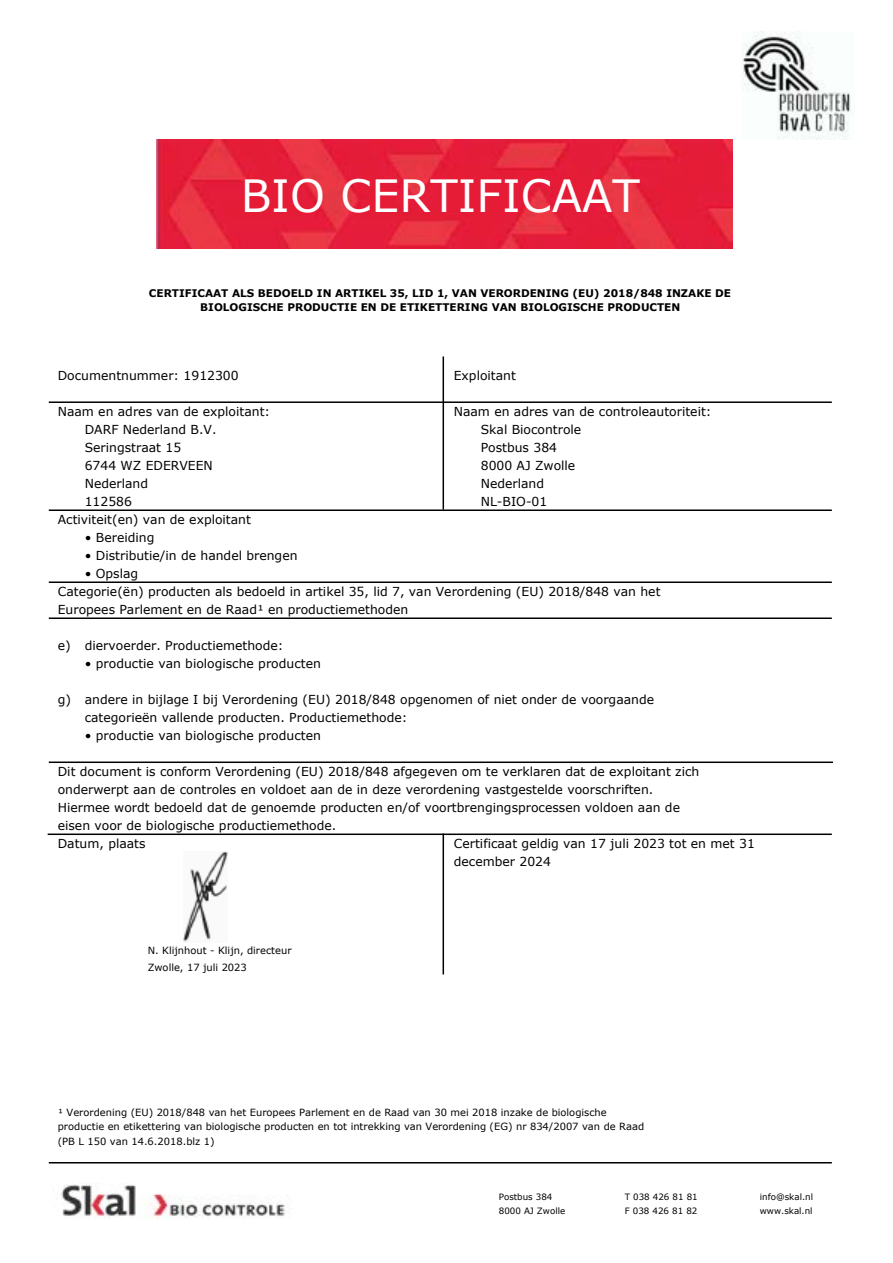
<style>
.page{position:relative;width:893px;height:1263px;background:#fff}
.page>*{position:absolute;margin:0;border:0;box-sizing:border-box;transform-origin:0 0}
.t1{font:44.4px "Verdana";color:#fff}
.t2{font:12.3px/18px "Verdana";color:#000}
.t3{font:700 10.5px/14.7px "Verdana";color:#000;text-align:center}
.t4{font:9.9px/14.5px "Verdana";color:#000}
.t5{font:8.7px/13.5px "Verdana";color:#000}
</style>
<div class="page">
<hr style="left:443px;top:356px;width:1px;height:153px;background:#000">
<hr style="left:49px;top:401px;width:783px;height:2px;background:#000">
<hr style="left:49px;top:509px;width:783px;height:2px;background:#000">
<hr style="left:49px;top:581px;width:783px;height:2px;background:#000">
<hr style="left:49px;top:617px;width:783px;height:2px;background:#000">
<hr style="left:49px;top:761px;width:784px;height:2px;background:#000">
<hr style="left:48px;top:833px;width:784px;height:2px;background:#000">
<hr style="left:443px;top:833px;width:1px;height:141px;background:#000">
<hr style="left:49px;top:1162px;width:783px;height:1px;background:#000">
<img style="left:742px;top:31px;width:109px;height:108px">
<img style="left:157px;top:139px;width:576px;height:109px">
<img style="left:184px;top:851px;width:43px;height:91px">
<img style="left:61px;top:1184px;width:224px;height:35px">
<h1 class="t1" style="left:241px;top:166px;width:400px">BIO CERTIFICAAT</h1>
<p class="t3" style="left:149px;top:285px;width:584px">CERTIFICAAT ALS BEDOELD IN ARTIKEL 35, LID 1, VAN VERORDENING (EU) 2018/848 INZAKE DE<br>BIOLOGISCHE PRODUCTIE EN DE ETIKETTERING VAN BIOLOGISCHE PRODUCTEN</p>
<p class="t2" style="left:58px;top:366px;width:182px">Documentnummer: 1912300</p>
<p class="t2" style="left:454px;top:366px;width:64px">Exploitant</p>
<p class="t2" style="left:58px;top:402px;width:214px">Naam en adres van de exploitant:</p>
<p class="t2" style="left:481px;top:402px;width:232px;text-indent:-27px">Naam en adres van de controleautoriteit:<br>Skal Biocontrole<br>Postbus 384<br>8000 AJ Zwolle<br>Nederland<br>NL-BIO-01</p>
<p class="t2" style="left:85px;top:420px;width:133px">DARF Nederland B.V.<br>Seringstraat 15<br>6744 WZ EDERVEEN<br>Nederland<br>112586</p>
<p class="t2" style="left:85px;top:528px;width:71px">• Bereiding</p>
<p class="t2" style="left:85px;top:546px;width:214px">• Distributie/in de handel brengen</p>
<p class="t2" style="left:85px;top:564px;width:55px">• Opslag</p>
<p class="t2" style="left:58px;top:510px;width:195px">Activiteit(en) van de exploitant</p>
<p class="t2" style="left:58px;top:582px;width:604px">Categorie(ën) producten als bedoeld in artikel 35, lid 7, van Verordening (EU) 2018/848 van het<br>Europees Parlement en de Raad¹ en productiemethoden</p>
<p class="t2" style="left:58px;top:636px;width:227px">e) diervoerder. Productiemethode:</p>
<p class="t2" style="left:85px;top:654px;width:238px">• productie van biologische producten</p>
<p class="t2" style="left:85px;top:690px;width:571px">andere in bijlage I bij Verordening (EU) 2018/848 opgenomen of niet onder de voorgaande categorieën vallende producten. Productiemethode:</p>
<p class="t2" style="left:58px;top:690px;width:15px">g)</p>
<p class="t2" style="left:85px;top:726px;width:238px">• productie van biologische producten</p>
<p class="t2" style="left:58px;top:762px;width:643px">Dit document is conform Verordening (EU) 2018/848 afgegeven om te verklaren dat de exploitant zich onderwerpt aan de controles en voldoet aan de in deze verordening vastgestelde voorschriften.<br>Hiermee wordt bedoeld dat de genoemde producten en/of voortbrengingsprocessen voldoen aan de eisen voor de biologische productiemethode.<br>Datum, plaats</p>
<p class="t2" style="left:454px;top:834px;width:303px">Certificaat geldig van 17 juli 2023 tot en met 31 december 2024</p>
<p class="t4" style="left:148px;top:942px;width:145px;line-height:16.8px">N. Klijnhout - Klijn, directeur<br>Zwolle, 17 juli 2023</p>
<p class="t4" style="left:58px;top:1105px;width:588px">¹ Verordening (EU) 2018/848 van het Europees Parlement en de Raad van 30 mei 2018 inzake de biologische productie en etikettering van biologische producten en tot intrekking van Verordening (EG) nr 834/2007 van de Raad (PB L 150 van 14.6.2018.blz 1)</p>
<p class="t5" style="left:499px;top:1190px;width:68px">Postbus 384<br>8000 AJ Zwolle</p>
<p class="t5" style="left:625px;top:1190px;width:74px">T 038 426 81 81<br>F 038 426 81 82</p>
<p class="t5" style="left:760px;top:1190px;width:55px">info@skal.nl www.skal.nl</p>
</div>
